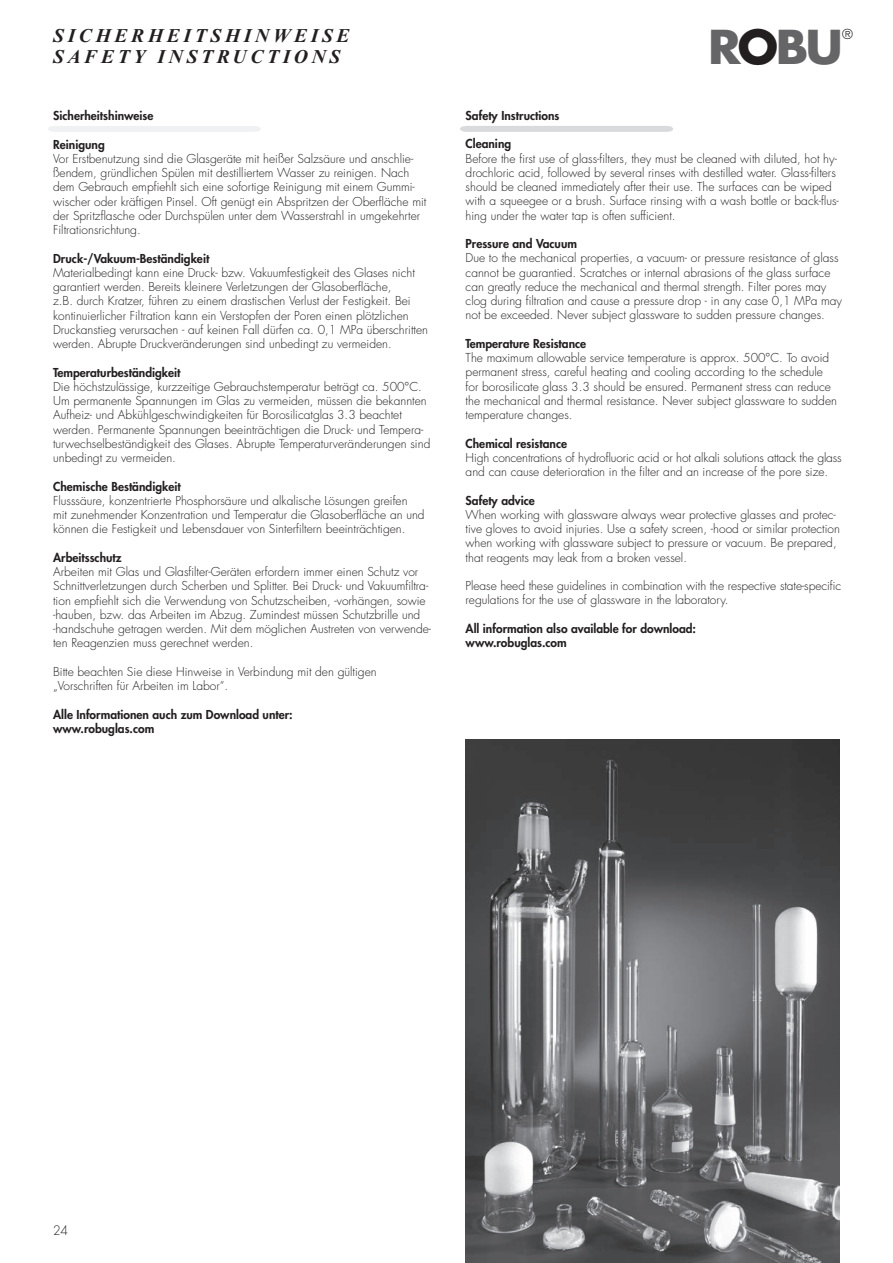
<style>
.page{position:relative;width:893px;height:1263px;background:#fff}
.page>*{position:absolute;margin:0;border:0;box-sizing:border-box;transform-origin:0 0}
.t1{font:700 45.45px "Futura";color:#656568;scale:1.06 1}
.t2{font:italic 700 19.5px/21px "Times";letter-spacing:.19em;color:#231f20}
.t3{font:300 13.5px "Futura";color:#231f20}
.t4{font:300 12.75px "Futura";color:#231f20;scale:.95 1}
.t5{font:300 12px/14.2px "Futura";color:#231f20}
.t6{font:800 12px/14.2px "Futura";color:#231f20}
.s1{color:#231f20}
</style>
<div class="page">
<svg style="left:48px;top:126px;width:213px;height:6px"></svg>
<svg style="left:460px;top:126px;width:213px;height:6px"></svg>
<img style="left:466px;top:740px;width:374px;height:523px">
<h2 class="t2" style="left:53px;top:27px;width:298px">SICHERHEITSHINWEISE<br>SAFETY INSTRUCTIONS</h2>
<h1 class="t1" style="left:708px;top:26px;width:129px">R<span class="s1">O</span>BU</h1>
<p class="t3" style="left:842px;top:28px;width:12px">®</p>
<p class="t6" style="left:53px;top:109px;width:102px">Sicherheitshinweise</p>
<p class="t6" style="left:53px;top:138px;width:53px">Reinigung</p>
<p class="t5" style="left:53px;top:152px;width:375px">Vor Erstbenutzung sind die Glasgeräte mit heißer Salzsäure und anschlie&shy;ßendem, gründlichen Spülen mit destilliertem Wasser zu reinigen. Nach dem Gebrauch empfiehlt sich eine sofortige Reinigung mit einem Gummi&shy;wischer oder kräftigen Pinsel. Oft genügt ein Abspritzen der Oberfläche mit der Spritzflasche oder Durchspülen unter dem Wasserstrahl in umgekehrter Filtrationsrichtung.</p>
<p class="t6" style="left:53px;top:252px;width:158px">Druck-/Vakuum-Beständigkeit</p>
<p class="t5" style="left:53px;top:266px;width:376px">Materialbedingt kann eine Druck- bzw. Vakuumfestigkeit des Glases nicht garantiert werden. Bereits kleinere Verletzungen der Glasoberfläche,<br>z.B. durch Kratzer, führen zu einem drastischen Verlust der Festigkeit. Bei kontinuierlicher Filtration kann ein Verstopfen der Poren einen plötzlichen Druckanstieg verursachen - auf keinen Fall dürfen ca. 0,1 MPa überschritten werden. Abrupte Druckveränderungen sind unbedingt zu vermeiden.</p>
<p class="t6" style="left:53px;top:366px;width:129px">Temperaturbeständigkeit</p>
<p class="t5" style="left:53px;top:380px;width:379px">Die höchstzulässige, kurzzeitige Gebrauchstemperatur beträgt ca. 500°C.<br>Um permanente Spannungen im Glas zu vermeiden, müssen die bekannten Aufheiz- und Abkühlgeschwindigkeiten für Borosilicatglas 3.3 beachtet werden. Permanente Spannungen beeinträchtigen die Druck- und Tempera&shy;turwechselbeständigkeit des Glases. Abrupte Temperaturveränderungen sind unbedingt zu vermeiden.</p>
<p class="t6" style="left:53px;top:480px;width:129px">Chemische Beständigkeit</p>
<p class="t5" style="left:53px;top:494px;width:373px">Flusssäure, konzentrierte Phosphorsäure und alkalische Lösungen greifen mit zunehmender Konzentration und Temperatur die Glasoberfläche an und können die Festigkeit und Lebensdauer von Sinterfiltern beeinträchtigen.</p>
<p class="t6" style="left:53px;top:551px;width:70px">Arbeitsschutz</p>
<p class="t5" style="left:53px;top:566px;width:379px">Arbeiten mit Glas und Glasfilter-Geräten erfordern immer einen Schutz vor Schnittverletzungen durch Scherben und Splitter. Bei Druck- und Vakuumfiltra&shy;tion empfiehlt sich die Verwendung von Schutzscheiben, -vorhängen, sowie -hauben, bzw. das Arbeiten im Abzug. Zumindest müssen Schutzbrille und -handschuhe getragen werden. Mit dem möglichen Austreten von verwende&shy;ten Reagenzien muss gerechnet werden.</p>
<p class="t5" style="left:53px;top:665px;width:325px">Bitte beachten Sie diese Hinweise in Verbindung mit den gültigen „Vorschriften für Arbeiten im Labor“.</p>
<p class="t6" style="left:53px;top:708px;width:241px">Alle Informationen auch zum Download unter: www.robuglas.com</p>
<p class="t6" style="left:466px;top:109px;width:95px">Safety Instructions</p>
<p class="t6" style="left:466px;top:138px;width:47px">Cleaning</p>
<p class="t5" style="left:466px;top:152px;width:375px">Before the first use of glass-filters, they must be cleaned with diluted, hot hy&shy;drochloric acid, followed by several rinses with destilled water. Glass-filters should be cleaned immediately after their use. The surfaces can be wiped with a squeegee or a brush. Surface rinsing with a wash bottle or back-flus&shy;hing under the water tap is often sufficient.</p>
<p class="t6" style="left:466px;top:238px;width:113px">Pressure and Vacuum</p>
<p class="t5" style="left:466px;top:252px;width:378px">Due to the mechanical properties, a vacuum- or pressure resistance of glass cannot be guarantied. Scratches or internal abrasions of the glass surface can greatly reduce the mechanical and thermal strength. Filter pores may clog during filtration and cause a pressure drop - in any case 0,1 MPa may not be exceeded. Never subject glassware to sudden pressure changes.</p>
<p class="t6" style="left:466px;top:337px;width:122px">Temperature Resistance</p>
<p class="t5" style="left:466px;top:352px;width:373px">The maximum allowable service temperature is approx. 500°C. To avoid permanent stress, careful heating and cooling according to the schedule for borosilicate glass 3.3 should be ensured. Permanent stress can reduce the mechanical and thermal resistance. Never subject glassware to sudden temperature changes.</p>
<p class="t6" style="left:466px;top:437px;width:103px">Chemical resistance</p>
<p class="t5" style="left:466px;top:451px;width:378px">High concentrations of hydrofluoric acid or hot alkali solutions attack the glass and can cause deterioration in the filter and an increase of the pore size.</p>
<p class="t6" style="left:466px;top:494px;width:71px">Safety advice</p>
<p class="t5" style="left:466px;top:508px;width:376px">When working with glassware always wear protective glasses and protec&shy;tive gloves to avoid injuries. Use a safety screen, -hood or similar protection when working with glassware subject to pressure or vacuum. Be prepared, that reagents may leak from a broken vessel.</p>
<p class="t5" style="left:466px;top:580px;width:377px">Please heed these guidelines in combination with the respective state-specific regulations for the use of glassware in the laboratory.</p>
<p class="t6" style="left:466px;top:622px;width:232px">All information also available for download: www.robuglas.com</p>
<p class="t4" style="left:53px;top:1224px;width:17px">24</p>
</div>
